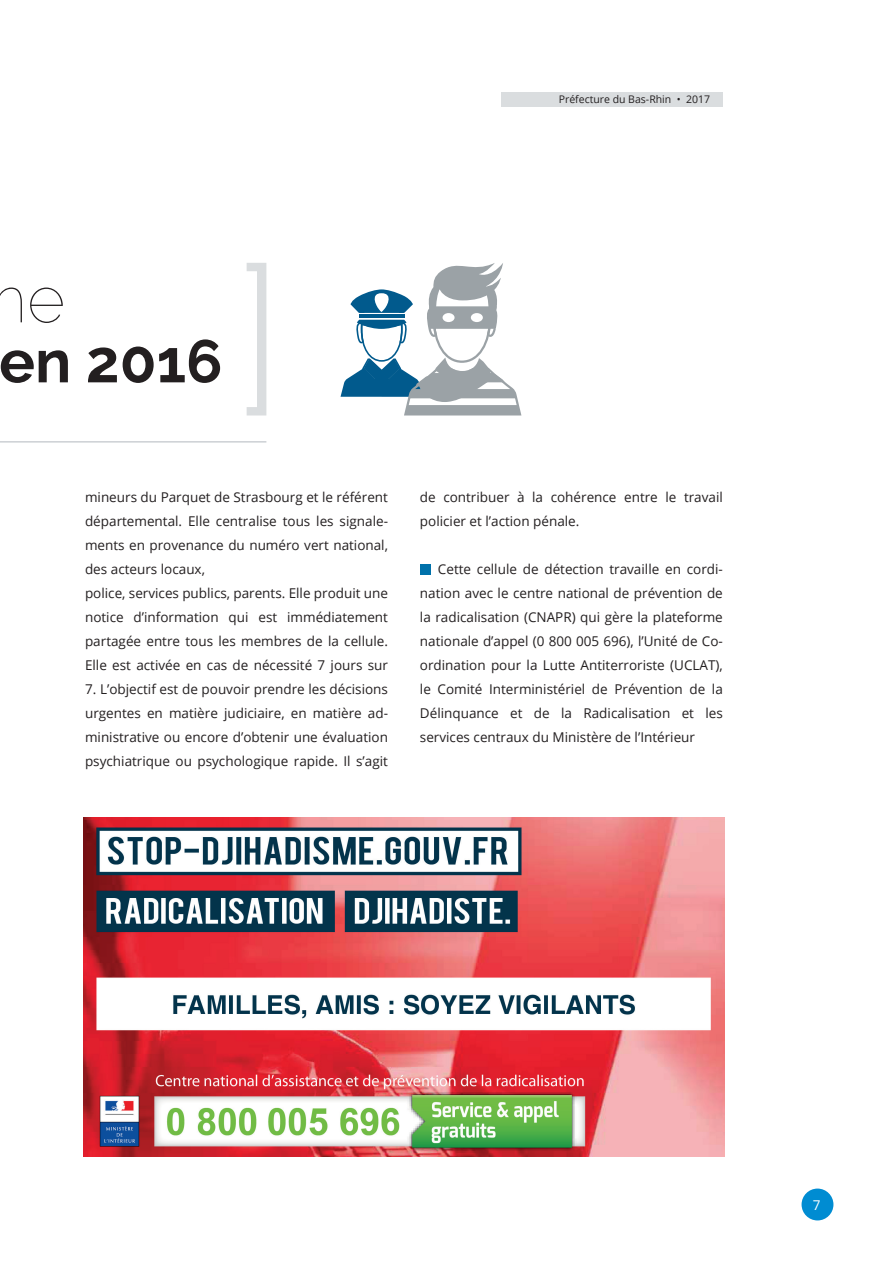
<style>
.page{position:relative;width:893px;height:1263px;background:#fff}
.page>*{position:absolute;margin:0;border:0;box-sizing:border-box;transform-origin:0 0}
.t1{font:100 66px "Raleway";color:#231f20}
.t2{font:700 60px "Raleway";color:#231f20}
.t3{font:13.5px/24px "Open Sans";color:#231f20;text-align:justify}
.t4{font:13.5px "Open Sans";color:#fff}
.t5{font:10.5px "Open Sans";color:#231f20}
</style>
<div class="page">
<hr style="left:0;top:441px;width:266px;height:1px;background:#bbc0c5">
<svg style="left:247px;top:263px;width:19px;height:152px"></svg>
<img style="left:84px;top:817px;width:640px;height:340px">
<svg style="left:341px;top:263px;width:180px;height:152px"></svg>
<div style="left:801px;top:1188px;width:32px;height:32px;background:#008cd2;border-radius:50%"></div>
<div style="left:502px;top:92px;width:221px;height:14px;background:#dadddf"></div>
<div style="left:420px;top:564px;width:11px;height:11px;background:#0071aa"></div>
<p class="t5" style="left:559px;top:92px;width:153px">Préfecture du Bas-Rhin • 2017</p>
<h1 class="t1" style="left:27px;top:260px;width:40px">e</h1>
<h2 class="t2" style="left:-1px;top:327px;width:225px">en 2016</h2>
<p class="t3" style="left:85px;top:485px;width:304px">mineurs du Parquet de Strasbourg et le référent départemental. Elle centralise tous les signale&shy;ments en provenance du numéro vert national, des acteurs locaux,</p>
<p class="t3" style="left:85px;top:581px;width:304px">police, services publics, parents. Elle produit une notice d’information qui est immédiatement partagée entre tous les membres de la cellule.<br>Elle est activée en cas de nécessité 7 jours sur</p>
<p class="t3" style="left:85px;top:677px;width:304px">7. L’objectif est de pouvoir prendre les décisions urgentes en matière judiciaire, en matière ad&shy;ministrative ou encore d’obtenir une évaluation psychiatrique ou psychologique rapide. Il s’agit</p>
<p class="t3" style="left:420px;top:485px;width:304px">de contribuer à la cohérence entre le travail policier et l’action pénale.</p>
<p class="t3" style="left:420px;top:557px;width:304px;text-indent:18px">Cette cellule de détection travaille en cordi&shy;nation avec le centre national de prévention de la radicalisation (CNAPR) qui gère la plateforme nationale d’appel (0 800 005 696), l’Unité de Co&shy;ordination pour la Lutte Antiterroriste (UCLAT), le Comité Interministériel de Prévention de la Délinquance et de la Radicalisation et les services centraux du Ministère de l’Intérieur</p>
<p class="t4" style="left:813px;top:1195px;width:9px">7</p>
</div>
